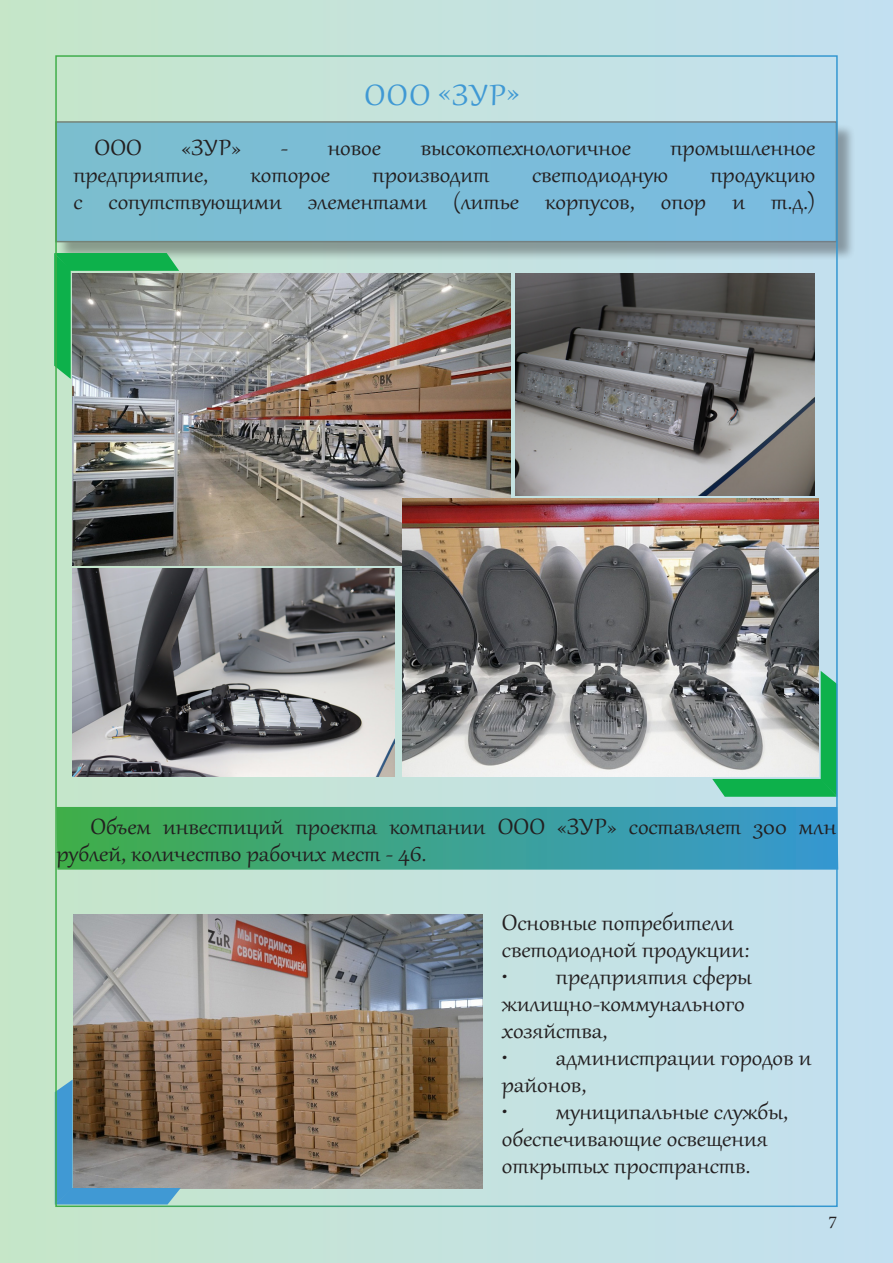
<style>
.page{position:relative;width:893px;height:1263px;background:#fff}
.page>*{position:absolute;margin:0;border:0;box-sizing:border-box;transform-origin:0 0}
.t1{font:36px "Gabriola";letter-spacing:.04em;color:#4099d4;scale:1.1 1}
.t2{font:27px/27px "Gabriola";color:#231f20;scale:1.1 1}
.t3{font:18px "Minion Pro";color:#231f20}
</style>
<div class="page">
<div style="left:0;top:0;width:893px;height:1263px;background:linear-gradient(to right,#c2e3c5,#c2dff1)"></div>
<div style="left:58px;top:123px;width:798px;height:138px;background:#231f20;opacity:.75"></div>
<div style="left:56px;top:122px;width:780px;height:120px;background:#7bbdd8"></div>
<img style="left:73px;top:273px;width:438px;height:292px">
<svg style="left:54px;top:253px;width:125px;height:126px;background:#719c83"></svg>
<svg style="left:712px;top:671px;width:123px;height:126px;background:#2db966"></svg>
<svg style="left:58px;top:807px;width:777px;height:63px;background:#3da28f"></svg>
<img style="left:402px;top:499px;width:417px;height:277px">
<img style="left:73px;top:915px;width:410px;height:273px">
<svg style="left:58px;top:1079px;width:123px;height:125px;background:#6a7273"></svg>
<img style="left:516px;top:273px;width:298px;height:222px">
<img style="left:73px;top:569px;width:322px;height:207px">
<p class="t1" style="left:364px;top:72px;width:143px">ООО «ЗУР»</p>
<p class="t2" style="left:95px;top:132px;width:44px">ООО</p>
<p class="t2" style="left:181px;top:132px;width:56px">«ЗУР»</p>
<p class="t2" style="left:281px;top:132px;width:93px">- новое</p>
<p class="t2" style="left:421px;top:132px;width:193px">высокотехнологичное</p>
<p class="t2" style="left:670px;top:132px;width:133px">промышленное</p>
<p class="t2" style="left:73px;top:159px;width:124px">предприятие,</p>
<p class="t2" style="left:251px;top:159px;width:74px">которое</p>
<p class="t2" style="left:373px;top:159px;width:108px">производит</p>
<p class="t2" style="left:532px;top:159px;width:125px">светодиодную</p>
<p class="t2" style="left:73px;top:159px;width:676px;text-align:right">продукцию<br>с сопутствующими элементами (литье корпусов, опор и т.д.)</p>
<p class="t2" style="left:56px;top:811px;width:711px;text-indent:34px">Объем инвестиций проекта компании ООО «ЗУР» составляет 300 млн рублей, количество рабочих мест - 46.</p>
<p class="t2" style="left:502px;top:907px;width:226px">Основные потребители светодиодной продукции:</p>
<p class="t2" style="left:502px;top:961px;width:229px">• предприятия сферы жилищно-коммунального хозяйства,</p>
<p class="t2" style="left:502px;top:1042px;width:283px">• администрации городов и районов,</p>
<p class="t2" style="left:502px;top:1096px;width:262px">• муниципальные службы, обеспечивающие освещения открытых пространств.</p>
<p class="t3" style="left:828px;top:1210px;width:10px">7</p>
</div>
